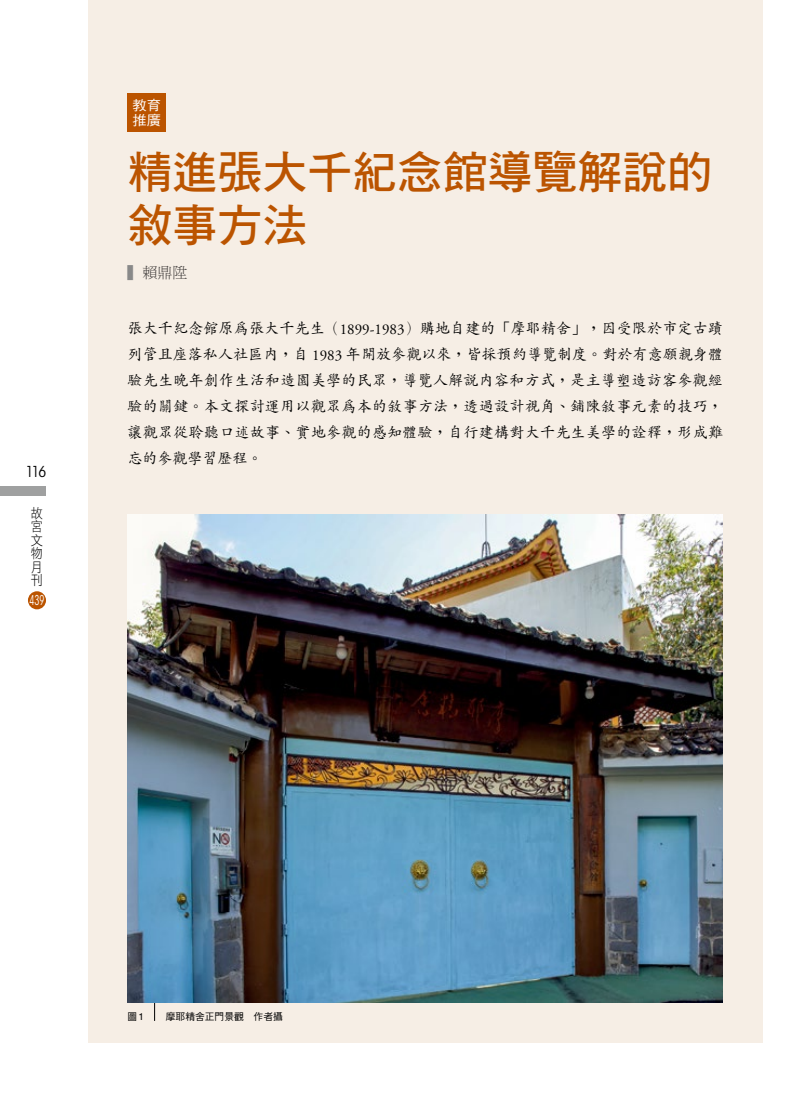
<style>
.page{position:relative;width:808px;height:1106px;background:#fff}
.page>*{position:absolute;margin:0;border:0;box-sizing:border-box;transform-origin:0 0}
.t1{font:45px/53.2px "DF Hei Std W7";color:#bb5400}
.t2{font:500 15px/26px "AR Kai B5";letter-spacing:.02em;color:#000;text-align:justify}
.t3{font:15px "DF Ming Std W3";color:#3e3a39}
.t4{font:condensed 15px "ITC Avant Garde Std";color:#000}
.t5{font:13.5px/13.5px "DF Hei Std W3";color:#000;scale:.9 1}
.t6{font:13.5px/15px "DF Hei Std W5";color:#fff;scale:1.05 1}
.t7{font:condensed 13.5px "ITC Avant Garde Std";color:#fff;scale:.7 1}
.t8{font:9.75px "DF Hei Std W5";color:#000}
.s1{color:#898989}
.s2{font-family:"Adobe Garamond Pro";font-weight:400}
.s3{font-family:"Helvetica"}
</style>
<div class="page">
<div style="left:88px;top:0;width:674px;height:1042px;background:#f6eee5"></div>
<div style="left:128px;top:94px;width:38px;height:38px;background:#bb5400"></div>
<hr style="left:154px;top:924px;width:1px;height:96px;background:#000">
<img style="left:128px;top:514px;width:595px;height:488px">
<div style="left:28px;top:591px;width:18px;height:18px;background:#bb5400;border-radius:50%"></div>
<div style="left:0;top:487px;width:46px;height:9px;background:#9fa0a0"></div>
<p class="t4" style="left:26px;top:463px;width:22px">116</p>
<p class="t5" style="left:31px;top:506px;width:15px">故宮文物月刊</p>
<p class="t7" style="left:30px;top:592px;width:23px">439</p>
<p class="t6" style="left:132px;top:97px;width:29px">教育推廣</p>
<h1 class="t1" style="left:128px;top:144px;width:586px">精進張大千紀念館導覽解說的敘事方法</h1>
<p class="t3" style="left:128px;top:264px;width:76px"><span class="s1">▍</span>賴鼎陞　</p>
<p class="t2" style="left:128px;top:315px;width:597px">張大千紀念館原為張大千先生（<span class="s2">1899-1983</span>）購地自建的「摩耶精舍」，因受限於市定古蹟列管且座落私人社區內，自 <span class="s2">1983</span> 年開放參觀以來，皆採預約導覽制度。對於有意願親身體驗先生晚年創作生活和造園美學的民眾，導覽人解說內容和方式，是主導塑造訪客參觀經驗的關鍵。本文探討運用以觀眾為本的敘事方法，透過設計視角、鋪陳敘事元素的技巧，讓觀眾從聆聽口述故事、實地參觀的感知體驗，自行建構對大千先生美學的詮釋，形成難忘的參觀學習歷程。</p>
<p class="t8" style="left:128px;top:1010px;width:18px">圖<span class="s3">1</span></p>
<p class="t8" style="left:166px;top:1010px;width:118px">摩耶精舍正門景觀　作者攝</p>
</div>
